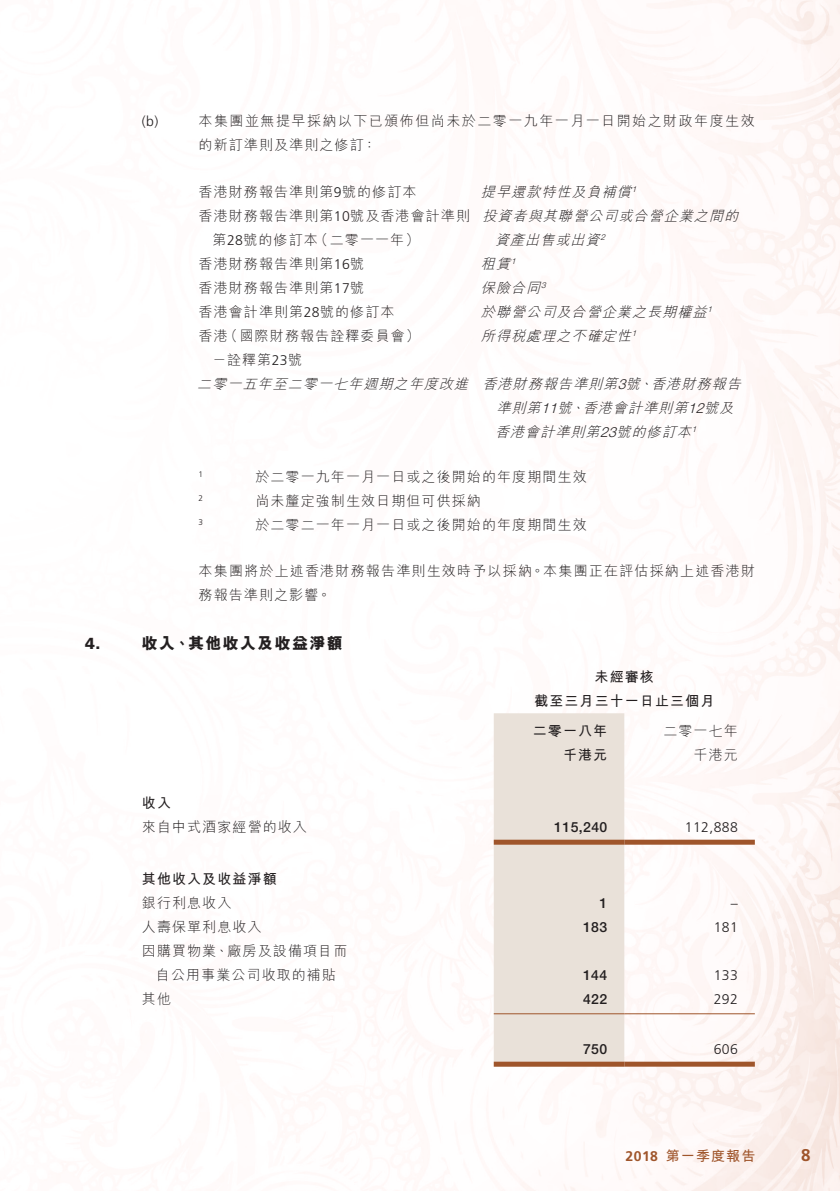
<style>
.page{position:relative;width:840px;height:1191px;background:#fff}
.page>*{position:absolute;margin:0;border:0;box-sizing:border-box;transform-origin:0 0}
.t1{font:700 17px "Frutiger LT Std";color:#9f552b}
.t2{font:800 16px "M Hei HK";letter-spacing:.08em;color:#231f20}
.t3{font:900 16px "Frutiger LT Std";color:#231f20}
.t4{font:300 14px/24px "M Hei HK";letter-spacing:.08em;color:#231f20}
.t5{font:italic 300 14px "M Hei HK";color:#231f20}
.t6{font:300 14px "M Hei HK";letter-spacing:.105em;color:#231f20}
.t7{font:700 14px/24px "M Hei HK";letter-spacing:.08em;color:#231f20;text-align:center}
.t8{font:300 14px "Frutiger LT Std";letter-spacing:.03em;color:#231f20}
.t9{font:500 14px "Helvetica Neue LT Std";letter-spacing:.03em;color:#231f20}
.t10{font:700 14px "M Hei HK";letter-spacing:.08em;color:#9f552b}
.t11{font:italic 300 14px "Helvetica Neue LT Std";color:#231f20}
.t12{font:700 14px "Frutiger LT Std";color:#9f552b}
.t13{font:italic 300 8.2px "Helvetica Neue LT Std";color:#231f20}
.t14{font:300 8.2px "Frutiger LT Std";color:#231f20}
.s1{font-family:"Frutiger LT Std"}
.s2{font-family:"Helvetica Neue LT Std"}
</style>
<div class="page">
<img style="left:493px;top:0;width:346px;height:1191px">
<div style="left:493px;top:713px;width:131px;height:348px;background:#e9e1d9"></div>
<div style="left:493px;top:839px;width:131px;height:5px;background:#9f552b"></div>
<div style="left:624px;top:839px;width:130px;height:5px;background:#9f552b"></div>
<hr style="left:493px;top:1013px;width:131px;height:1px;background:#9f552b">
<hr style="left:624px;top:1013px;width:130px;height:1px;background:#9f552b">
<div style="left:493px;top:1061px;width:131px;height:5px;background:#9f552b"></div>
<div style="left:624px;top:1061px;width:130px;height:5px;background:#9f552b"></div>
<p class="t3" style="left:85px;top:634px;width:17px">4.</p>
<p class="t8" style="left:142px;top:113px;width:18px">b( )</p>
<p class="t6" style="left:198px;top:114px;width:557px">本集團並無提早採納以下已頒佈但尚未於二零一九年一月一日開始之財政年度生效</p>
<p class="t4" style="left:198px;top:133px;width:179px">的新訂準則及準則之修訂：</p>
<p class="t4" style="left:198px;top:179px;width:219px">香港財務報告準則第<span class="s1">9</span>號的修訂本</p>
<p class="t4" style="left:198px;top:203px;width:273px">香港財務報告準則第<span class="s1">10</span>號及香港會計準則</p>
<p class="t4" style="left:314px;top:227px;width:107px">（二零一一年(</p>
<p class="t4" style="left:212px;top:227px;width:107px">第<span class="s1">28</span>號的修訂本</p>
<p class="t4" style="left:198px;top:251px;width:167px">香港財務報告準則第<span class="s1">16</span>號</p>
<p class="t5" style="left:480px;top:184px;width:155px">提早還款特性及負補償</p>
<p class="t13" style="left:631px;top:184px;width:9px">1</p>
<p class="t5" style="left:482px;top:208px;width:261px">投資者與其聯營公司或合營企業之間的</p>
<p class="t13" style="left:600px;top:232px;width:9px">2</p>
<p class="t5" style="left:494px;top:232px;width:110px">資產出售或出資</p>
<p class="t13" style="left:511px;top:256px;width:9px">1</p>
<p class="t5" style="left:480px;top:256px;width:34px">租賃</p>
<p class="t4" style="left:198px;top:275px;width:167px">香港財務報告準則第<span class="s1">17</span>號</p>
<p class="t5" style="left:480px;top:280px;width:65px">保險合同</p>
<p class="t13" style="left:541px;top:280px;width:9px">3</p>
<p class="t4" style="left:224px;top:299px;width:197px;text-indent:-25px">香港會計準則第<span class="s1">28</span>號的修訂本<br>（國際財務報告詮釋委員會(</p>
<p class="t5" style="left:480px;top:304px;width:231px">於聯營公司及合營企業之長期權益</p>
<p class="t13" style="left:707px;top:304px;width:9px">1</p>
<p class="t5" style="left:480px;top:328px;width:155px">所得稅處理之不確定性</p>
<p class="t4" style="left:212px;top:323px;width:91px;text-indent:-14px">香港<br>－詮釋第<span class="s1">23</span>號</p>
<p class="t13" style="left:631px;top:328px;width:9px">1</p>
<p class="t5" style="left:197px;top:376px;width:276px">二零一五年至二零一七年週期之年度改進</p>
<p class="t5" style="left:482px;top:376px;width:140px">香港財務報告準則第</p>
<p class="t5" style="left:650px;top:376px;width:95px">香港財務報告</p>
<p class="t5" style="left:617px;top:376px;width:27px">號<span class="s2">3</span></p>
<p class="t5" style="left:638px;top:376px;width:19px">、</p>
<p class="t5" style="left:496px;top:400px;width:49px">準則第</p>
<p class="t5" style="left:582px;top:400px;width:110px">香港會計準則第</p>
<p class="t5" style="left:557px;top:400px;width:19px">號</p>
<p class="t5" style="left:703px;top:400px;width:34px">號及</p>
<p class="t11" style="left:687px;top:399px;width:22px">12</p>
<p class="t11" style="left:540px;top:399px;width:22px">11</p>
<p class="t5" style="left:569px;top:400px;width:19px">、</p>
<p class="t14" style="left:198px;top:469px;width:6px">1</p>
<p class="t14" style="left:198px;top:493px;width:6px">2</p>
<p class="t5" style="left:494px;top:424px;width:110px">香港會計準則第</p>
<p class="t4" style="left:255px;top:464px;width:332px">於二零一九年一月一日或之後開始的年度期間生效</p>
<p class="t5" style="left:616px;top:424px;width:80px">號的修訂本</p>
<p class="t13" style="left:691px;top:424px;width:9px">1</p>
<p class="t11" style="left:599px;top:423px;width:22px">23</p>
<p class="t4" style="left:255px;top:488px;width:227px">尚未釐定強制生效日期但可供採納</p>
<p class="t4" style="left:255px;top:512px;width:332px">於二零二一年一月一日或之後開始的年度期間生效</p>
<p class="t14" style="left:198px;top:517px;width:6px">3</p>
<p class="t4" style="left:198px;top:559px;width:557px">本集團將於上述香港財務報告準則生效時予以採納。本集團正在評估採納上述香港財務報告準則之影響。</p>
<p class="t2" style="left:142px;top:635px;width:202px">收入、其他收入及收益淨額</p>
<p class="t7" style="left:534px;top:663px;width:182px">未經審核<br>截至三月三十一日止三個月</p>
<p class="t4" style="left:663px;top:718px;width:76px">二零一七年</p>
<p class="t7" style="left:532px;top:717px;width:76px">二零一八年</p>
<p class="t7" style="left:562px;top:741px;width:46px">千港元</p>
<p class="t4" style="left:693px;top:742px;width:46px">千港元</p>
<p class="t7" style="left:142px;top:789px;width:31px">收入</p>
<p class="t4" style="left:142px;top:814px;width:166px">來自中式酒家經營的收入</p>
<p class="t7" style="left:142px;top:865px;width:136px">其他收入及收益淨額</p>
<p class="t9" style="left:554px;top:818px;width:54px">115,240</p>
<p class="t8" style="left:684px;top:818px;width:54px">112,888</p>
<p class="t4" style="left:142px;top:890px;width:91px">銀行利息收入</p>
<p class="t9" style="left:599px;top:894px;width:9px">1</p>
<p class="t8" style="left:730px;top:895px;width:8px">–</p>
<p class="t4" style="left:142px;top:914px;width:207px">人壽保單利息收入<br>因購買物業、廠房及設備項目而</p>
<p class="t9" style="left:582px;top:918px;width:26px">183</p>
<p class="t8" style="left:713px;top:919px;width:26px">181</p>
<p class="t4" style="left:156px;top:962px;width:182px">自公用事業公司收取的補貼</p>
<p class="t9" style="left:582px;top:966px;width:26px">144</p>
<p class="t8" style="left:713px;top:967px;width:26px">133</p>
<p class="t4" style="left:142px;top:986px;width:31px">其他</p>
<p class="t9" style="left:582px;top:990px;width:26px">422</p>
<p class="t8" style="left:713px;top:991px;width:26px">292</p>
<p class="t9" style="left:582px;top:1040px;width:26px">750</p>
<p class="t8" style="left:713px;top:1040px;width:26px">606</p>
<p class="t12" style="left:625px;top:1147px;width:34px">2018</p>
<p class="t10" style="left:665px;top:1145px;width:91px">第一季度報告</p>
<p class="t1" style="left:800px;top:1145px;width:11px">8</p>
</div>
